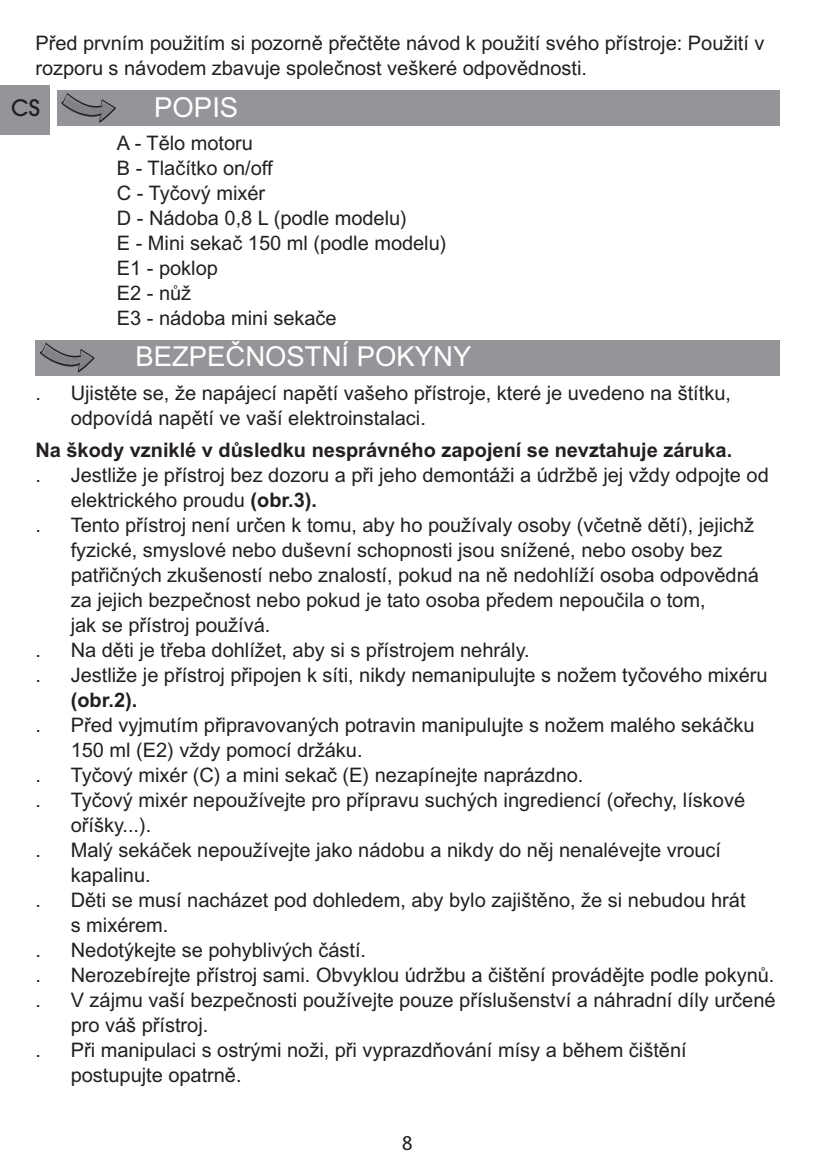
<style>
.page{position:relative;width:815px;height:1170px;background:#fff}
.page>*{position:absolute;margin:0;border:0;box-sizing:border-box;transform-origin:0 0}
.t1{font:27.5px "Arial CE";color:#fff}
.t2{font:500 22.5px "Avant Garde";color:#231f20}
.t3{font:20px/25px "Arial CE";color:#231f20}
.t4{font:700 20px "Arial CE";color:#231f20}
.t5{font:20px "FS Albert";color:#231f20}
.s1{font-weight:700}
</style>
<div class="page">
<div style="left:57px;top:91px;width:723px;height:35px;background:#939598"></div>
<svg style="left:62px;top:93px;width:54px;height:30px"></svg>
<div style="left:35px;top:340px;width:745px;height:36px;background:#939598"></div>
<svg style="left:40px;top:343px;width:54px;height:30px"></svg>
<div style="left:0;top:85px;width:50px;height:50px;background:#939598"></div>
<p class="t3" style="left:35px;top:32px;width:731px">Před prvním použitím si pozorně přečtěte návod k použití svého přístroje: Použití v rozporu s návodem zbavuje společnost veškeré odpovědnosti.</p>
<p class="t2" style="left:11px;top:99px;width:30px">CS</p>
<h1 class="t1" style="left:154px;top:97px;width:86px">POPIS</h1>
<p class="t3" style="left:117px;top:132px;width:331px">A - Tělo motoru<br>B - Tlačítko on/off<br>C - Tyčový mixér<br>D - Nádoba 0,8 L (podle modelu)<br>E - Mini sekač 150 ml (podle modelu)<br>E1 - poklop<br>E2 - nůž<br>E3 - nádoba mini sekače</p>
<h1 class="t1" style="left:135px;top:346px;width:338px">BEZPEČNOSTNÍ POKYNY</h1>
<p class="t3" style="left:71px;top:382px;width:662px">Ujistěte se, že napájecí napětí vašeho přístroje, které je uvedeno na štítku, odpovídá napětí ve vaší elektroinstalaci.</p>
<p class="t4" style="left:35px;top:442px;width:698px">Na škody vzniklé v důsledku nesprávného zapojení se nevztahuje záruka.</p>
<p class="t3" style="left:35px;top:464px;width:7px">.</p>
<p class="t3" style="left:35px;top:382px;width:7px">.</p>
<p class="t3" style="left:71px;top:464px;width:700px">Jestliže je přístroj bez dozoru a při jeho demontáži a údržbě jej vždy odpojte od elektrického proudu <span class="s1">(obr.3).</span></p>
<p class="t3" style="left:35px;top:514px;width:7px">.</p>
<p class="t3" style="left:35px;top:639px;width:7px">.</p>
<p class="t3" style="left:35px;top:664px;width:7px">.</p>
<p class="t3" style="left:35px;top:714px;width:7px">.</p>
<p class="t3" style="left:35px;top:764px;width:7px">.</p>
<p class="t3" style="left:35px;top:789px;width:7px">.</p>
<p class="t3" style="left:35px;top:839px;width:7px">.</p>
<p class="t3" style="left:35px;top:889px;width:7px">.</p>
<p class="t3" style="left:35px;top:939px;width:7px">.</p>
<p class="t3" style="left:35px;top:964px;width:7px">.</p>
<p class="t3" style="left:35px;top:989px;width:7px">.</p>
<p class="t3" style="left:35px;top:1039px;width:7px">.</p>
<p class="t3" style="left:71px;top:514px;width:690px">Tento přístroj není určen k tomu, aby ho používaly osoby (včetně dětí), jejichž fyzické, smyslové nebo duševní schopnosti jsou snížené, nebo osoby bez patřičných zkušeností nebo znalostí, pokud na ně nedohlíží osoba odpovědná za jejich bezpečnost nebo pokud je tato osoba předem nepoučila o tom,<br>jak se přístroj používá.</p>
<p class="t3" style="left:71px;top:639px;width:461px">Na děti je třeba dohlížet, aby si s přístrojem nehrály.</p>
<p class="t3" style="left:71px;top:664px;width:698px">Jestliže je přístroj připojen k síti, nikdy nemanipulujte s nožem tyčového mixéru</p>
<p class="t4" style="left:71px;top:692px;width:68px">(obr.2).</p>
<p class="t3" style="left:71px;top:714px;width:685px">Před vyjmutím připravovaných potravin manipulujte s nožem malého sekáčku<br>150 ml (E2) vždy pomocí držáku.</p>
<p class="t3" style="left:71px;top:764px;width:514px">Tyčový mixér (C) a mini sekač (E) nezapínejte naprázdno.</p>
<p class="t3" style="left:71px;top:789px;width:676px">Tyčový mixér nepoužívejte pro přípravu suchých ingrediencí (ořechy, lískové oříšky...).</p>
<p class="t3" style="left:71px;top:839px;width:652px">Malý sekáček nepoužívejte jako nádobu a nikdy do něj nenalévejte vroucí kapalinu.</p>
<p class="t3" style="left:71px;top:889px;width:676px">Děti se musí nacházet pod dohledem, aby bylo zajištěno, že si nebudou hrát s mixérem.</p>
<p class="t3" style="left:71px;top:939px;width:297px">Nedotýkejte se pohyblivých částí.</p>
<p class="t3" style="left:71px;top:964px;width:705px">Nerozebírejte přístroj sami. Obvyklou údržbu a čištění provádějte podle pokynů.</p>
<p class="t3" style="left:71px;top:989px;width:706px">V zájmu vaší bezpečnosti používejte pouze příslušenství a náhradní díly určené pro váš přístroj.</p>
<p class="t3" style="left:71px;top:1039px;width:617px">Při manipulaci s ostrými noži, při vyprazdňování mísy a během čištění postupujte opatrně.</p>
<p class="t5" style="left:402px;top:1135px;width:12px">8</p>
</div>
